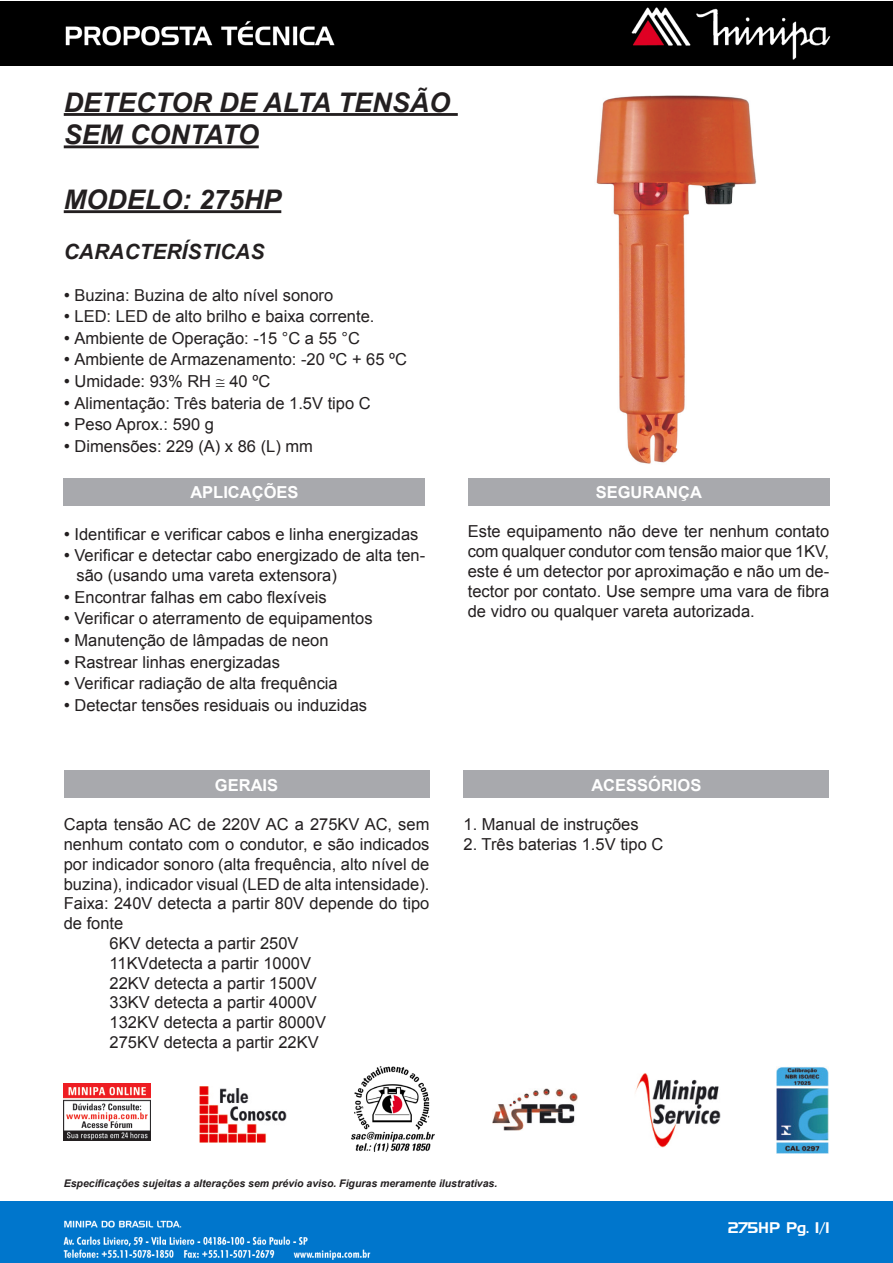
<style>
.page{position:relative;width:893px;height:1263px;background:#fff}
.page>*{position:absolute;margin:0;border:0;box-sizing:border-box;transform-origin:0 0}
.t1{font:italic 700 27px/32.4px "Arial";color:#231f20}
.t2{font:italic 700 21px "Arial";color:#231f20}
.t3{font:16.5px/19.8px "Arial";color:#231f20;text-align:justify}
.t4{font:700 16.5px "Arial";color:#fff}
.t5{font:15px "Handel Gothic BT";color:#fff}
.Texto_padrão{font:italic 700 10.5px "Arial";color:#231f20}
.s1{font-family:"Times New Roman";font-size:18px}
</style>
<div class="page">
<div style="left:0;top:1201px;width:893px;height:62px;background:#0076cc"></div>
<img style="left:0;top:2px;width:893px;height:63px">
<img style="left:596px;top:95px;width:161px;height:369px">
<img style="left:64px;top:1084px;width:87px;height:56px">
<img style="left:200px;top:1086px;width:87px;height:57px">
<img style="left:492px;top:1089px;width:86px;height:41px">
<img style="left:635px;top:1073px;width:85px;height:74px">
<img style="left:777px;top:1066px;width:52px;height:87px">
<img style="left:351px;top:1066px;width:84px;height:85px">
<div style="left:64px;top:770px;width:365px;height:28px;background:#a8a9ad"></div>
<div style="left:463px;top:770px;width:366px;height:28px;background:#a8a9ad"></div>
<hr style="left:64px;top:113px;width:394px;height:3px;background:#231f20">
<hr style="left:64px;top:145px;width:195px;height:3px;background:#231f20">
<hr style="left:64px;top:210px;width:217px;height:3px;background:#231f20">
<div style="left:64px;top:479px;width:361px;height:27px;background:#a8a9ad"></div>
<div style="left:468px;top:479px;width:361px;height:27px;background:#a8a9ad"></div>
<p class="t1" style="left:64px;top:87px;width:388px">DETECTOR DE ALTA TENSÃO<br>SEM CONTATO</p>
<p class="t1" style="left:64px;top:184px;width:219px">MODELO: 275HP</p>
<p class="t2" style="left:64px;top:238px;width:202px">CARACTERÍSTICAS</p>
<p class="t3" style="left:64px;top:285px;width:271px"><span class="s1">•</span> Buzina: Buzina de alto nível sonoro</p>
<p class="t3" style="left:64px;top:307px;width:312px"><span class="s1">•</span> LED: LED de alto brilho e baixa corrente.</p>
<p class="t3" style="left:64px;top:328px;width:298px"><span class="s1">•</span> Ambiente de Operação: -15 °C a 55 °C</p>
<p class="t3" style="left:64px;top:350px;width:345px"><span class="s1">•</span> Ambiente de Armazenamento: -20 ºC + 65 ºC</p>
<p class="t3" style="left:64px;top:371px;width:208px"><span class="s1">•</span> Umidade: 93% RH ≅ 40 ºC</p>
<p class="t3" style="left:64px;top:393px;width:309px"><span class="s1">•</span> Alimentação: Três bateria de 1.5V tipo C</p>
<p class="t3" style="left:64px;top:415px;width:152px"><span class="s1">•</span> Peso Aprox.: 590 g</p>
<p class="t3" style="left:64px;top:436px;width:251px"><span class="s1">•</span> Dimensões: 229 (A) x 86 (L) mm</p>
<p class="t4" style="left:190px;top:482px;width:110px">APLICAÇÕES</p>
<p class="t3" style="left:64px;top:524px;width:356px"><span class="s1">•</span> Identificar e verificar cabos e linha energizadas</p>
<p class="t3" style="left:76px;top:546px;width:350px;text-indent:-13px"><span class="s1">•</span> Verificar e detectar cabo energizado de alta ten&shy;são (usando uma vareta extensora)</p>
<p class="t3" style="left:64px;top:587px;width:264px"><span class="s1">•</span> Encontrar falhas em cabo flexíveis</p>
<p class="t3" style="left:64px;top:609px;width:310px"><span class="s1">•</span> Verificar o aterramento de equipamentos</p>
<p class="t3" style="left:64px;top:630px;width:266px"><span class="s1">•</span> Manutenção de lâmpadas de neon</p>
<p class="t3" style="left:64px;top:652px;width:218px"><span class="s1">•</span> Rastrear linhas energizadas</p>
<p class="t3" style="left:64px;top:674px;width:276px"><span class="s1">•</span> Verificar radiação de alta frequência</p>
<p class="t3" style="left:64px;top:695px;width:305px"><span class="s1">•</span> Detectar tensões residuais ou induzidas</p>
<p class="t4" style="left:596px;top:481px;width:108px">SEGURANÇA</p>
<p class="t3" style="left:468px;top:522px;width:363px">Este equipamento não deve ter nenhum contato com qualquer condutor com tensão maior que 1KV, este é um detector por aproximação e não um de&shy;tector por contato. Use sempre uma vara de fibra de vidro ou qualquer vareta autorizada.</p>
<p class="t4" style="left:215px;top:774px;width:65px">GERAIS</p>
<p class="t3" style="left:64px;top:815px;width:367px">Capta tensão AC de 220V AC a 275KV AC, sem nenhum contato com o condutor, e são indicados por indicador sonoro (alta frequência, alto nível de buzina), indicador visual (LED de alta intensidade).</p>
<p class="t3" style="left:64px;top:894px;width:367px">Faixa: 240V detecta a partir 80V depende do tipo de fonte</p>
<p class="t3" style="left:110px;top:933px;width:190px">6KV detecta a partir 250V</p>
<p class="t3" style="left:110px;top:953px;width:203px">11KVdetecta a partir 1000V</p>
<p class="t3" style="left:110px;top:973px;width:209px">22KV detecta a partir 1500V</p>
<p class="t3" style="left:110px;top:993px;width:209px">33KV detecta a partir 4000V</p>
<p class="t3" style="left:110px;top:1013px;width:218px">132KV detecta a partir 8000V</p>
<p class="t3" style="left:110px;top:1032px;width:211px">275KV detecta a partir 22KV</p>
<p class="t4" style="left:591px;top:774px;width:112px">ACESSÓRIOS</p>
<p class="t3" style="left:463px;top:815px;width:177px">1. Manual de instruções</p>
<p class="t3" style="left:463px;top:835px;width:201px">2. Três baterias 1.5V tipo C</p>
<p class="Texto_padrão" style="left:64px;top:1176px;width:435px">Especificações sujeitas a alterações sem prévio aviso. Figuras meramente ilustrativas.</p>
<p class="t5" style="left:728px;top:1219px;width:103px">275HP Pg. 1/1</p>
</div>
